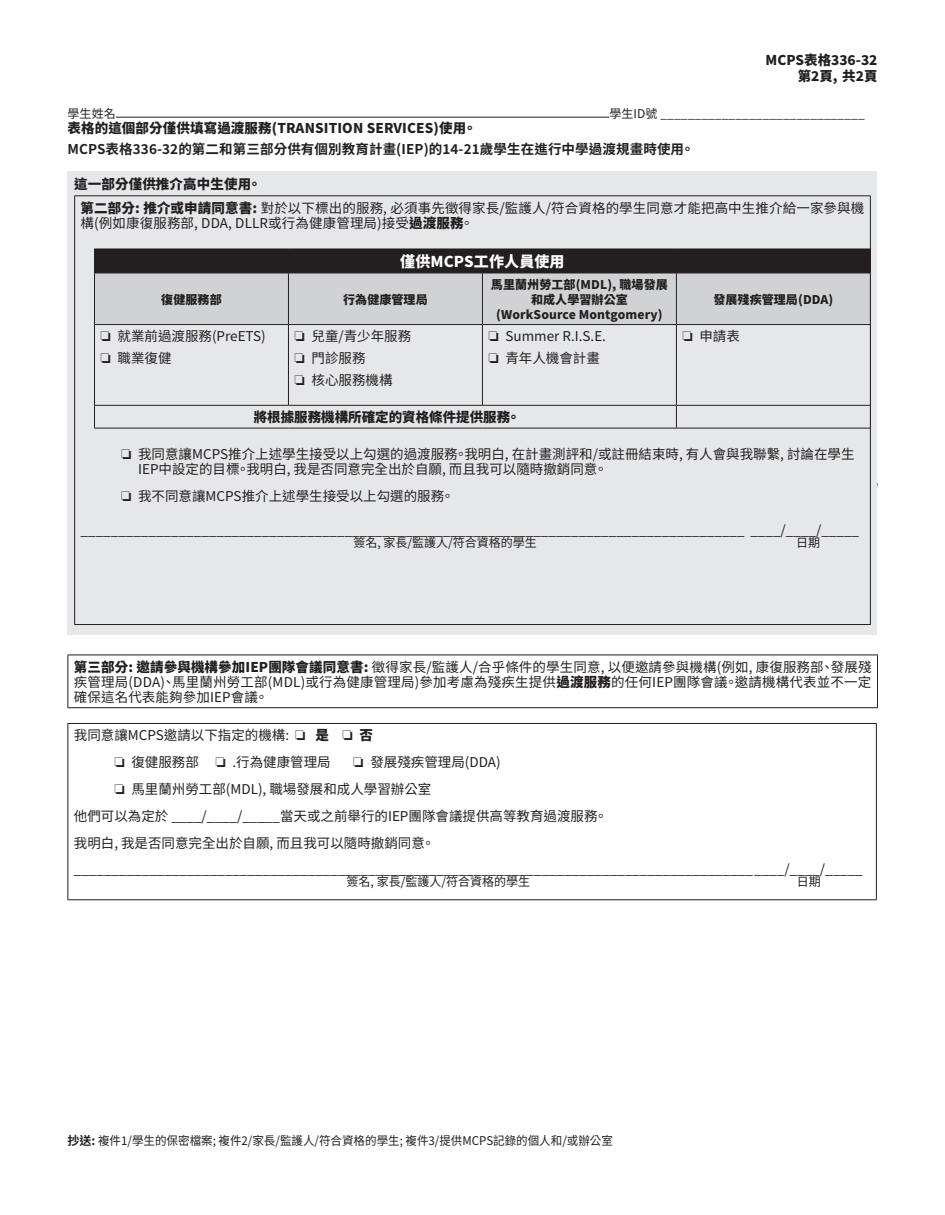
<style>
.page{position:relative;width:945px;height:1215px;background:#fff}
.page>*{position:absolute;margin:0;border:0;box-sizing:border-box;transform-origin:0 0}
.body_text{font:800 15px "Source Han Sans TW";letter-spacing:.01em;color:#fff}
.body_text-2{font:13.5px/15px "Source Han Sans TW";color:#231f20}
.body_text-3{font:800 13.5px "Source Han Sans TW";letter-spacing:.01em;color:#231f20}
.body_text-4{font:700 13.5px "Source Han Sans TW";letter-spacing:.01em;color:#231f20}
.body_text-5{font:12px "Source Han Sans TW";color:#231f20}
.body_text-6{font:800 12px/15px "Source Han Sans TW";letter-spacing:.01em;color:#231f20;text-align:center}
.body_text-7{font:12px "Source Han Sans TW";color:#231f20;scale:.96 1}
.s1{font-weight:800}
.s2{font-weight:700}
</style>
<div class="page">
<hr style="left:116px;top:117px;width:493px;height:1px;background:#231f20">
<div style="left:68px;top:172px;width:810px;height:463px;background:#e6e7e9"></div>
<hr style="left:74px;top:195px;width:797px;height:1px;background:#231f20">
<hr style="left:74px;top:196px;width:1px;height:428px;background:#231f20">
<hr style="left:870px;top:196px;width:1px;height:428px;background:#231f20">
<hr style="left:74px;top:624px;width:797px;height:1px;background:#231f20">
<svg style="left:95px;top:325px;width:775px;height:103px"></svg>
<svg style="left:94px;top:249px;width:776px;height:75px;background:#989799"></svg>
<hr style="left:94px;top:273px;width:194px;height:1px;background:#231f20">
<hr style="left:94px;top:273px;width:1px;height:51px;background:#231f20">
<hr style="left:288px;top:273px;width:194px;height:1px;background:#231f20">
<hr style="left:288px;top:273px;width:1px;height:51px;background:#231f20">
<hr style="left:482px;top:273px;width:194px;height:1px;background:#231f20">
<hr style="left:482px;top:273px;width:1px;height:51px;background:#231f20">
<hr style="left:676px;top:273px;width:195px;height:1px;background:#231f20">
<hr style="left:676px;top:273px;width:1px;height:51px;background:#231f20">
<hr style="left:94px;top:324px;width:194px;height:1px;background:#231f20">
<hr style="left:94px;top:325px;width:1px;height:80px;background:#231f20">
<hr style="left:288px;top:324px;width:194px;height:1px;background:#231f20">
<hr style="left:288px;top:325px;width:1px;height:80px;background:#231f20">
<hr style="left:482px;top:324px;width:194px;height:1px;background:#231f20">
<hr style="left:482px;top:325px;width:1px;height:80px;background:#231f20">
<hr style="left:676px;top:324px;width:195px;height:1px;background:#231f20">
<hr style="left:676px;top:325px;width:1px;height:80px;background:#231f20">
<hr style="left:94px;top:405px;width:194px;height:1px;background:#231f20">
<svg style="left:94px;top:406px;width:1px;height:22px"></svg>
<hr style="left:288px;top:405px;width:194px;height:1px;background:#231f20">
<hr style="left:482px;top:405px;width:194px;height:1px;background:#231f20">
<hr style="left:676px;top:405px;width:195px;height:1px;background:#231f20">
<svg style="left:676px;top:406px;width:1px;height:22px"></svg>
<hr style="left:94px;top:428px;width:194px;height:1px;background:#231f20">
<hr style="left:288px;top:428px;width:194px;height:1px;background:#231f20">
<hr style="left:482px;top:428px;width:194px;height:1px;background:#231f20">
<hr style="left:676px;top:428px;width:195px;height:1px;background:#231f20">
<hr style="left:68px;top:655px;width:810px;height:1px;background:#231f20">
<hr style="left:68px;top:655px;width:1px;height:52px;background:#231f20">
<hr style="left:877px;top:655px;width:1px;height:52px;background:#231f20">
<hr style="left:68px;top:707px;width:810px;height:1px;background:#231f20">
<hr style="left:68px;top:723px;width:809px;height:1px;background:#231f20">
<hr style="left:68px;top:724px;width:1px;height:175px;background:#231f20">
<hr style="left:876px;top:724px;width:1px;height:175px;background:#231f20">
<hr style="left:68px;top:899px;width:809px;height:1px;background:#231f20">
<p class="body_text-3" style="left:766px;top:52px;width:113px">MCPS表格336-32</p>
<p class="body_text-3" style="left:798px;top:68px;width:81px">第2頁, 共2頁</p>
<p class="body_text-5" style="left:68px;top:106px;width:50px">學生姓名</p>
<p class="body_text-5" style="left:609px;top:106px;width:257px">學生ID號 ______________________________</p>
<p class="body_text-3" style="left:68px;top:120px;width:411px">表格的這個部分僅供填寫過渡服務(TRANSITION SERVICES)使用。</p>
<p class="body_text-4" style="left:68px;top:142px;width:628px">MCPS表格336-32的第二和第三部分供有個別教育計畫(IEP)的14-21歲學生在進行中學過渡規畫時使用。</p>
<p class="body_text-3" style="left:74px;top:177px;width:189px">這一部分僅供推介高中生使用。</p>
<p class="body_text-2" style="left:81px;top:200px;width:785px"><span class="s1">第二部分: 推介或申請同意書:</span> 對於以下標出的服務, 必須事先徵得家長/監護人/符合資格的學生同意才能把高中生推介給一家參與機構(例如康復服務部, DDA, DLLR或行為健康管理局)接受<span class="s1">過渡服務</span>。</p>
<p class="body_text" style="left:400px;top:253px;width:166px">僅供MCPS工作人員使用</p>
<p class="body_text-6" style="left:161px;top:292px;width:62px">復健服務部</p>
<p class="body_text-6" style="left:343px;top:292px;width:86px">行為健康管理局</p>
<p class="body_text-6" style="left:491px;top:277px;width:178px">馬里蘭州勞工部(MDL), 職場發展和成人學習辦公室</p>
<p class="body_text-6" style="left:496px;top:307px;width:168px">(WorkSource Montgomery)</p>
<p class="body_text-6" style="left:713px;top:292px;width:122px">發展殘疾管理局(DDA)</p>
<p class="body_text-2" style="left:100px;top:329px;width:167px">□ 就業前過渡服務(PreETS)</p>
<p class="body_text-2" style="left:100px;top:351px;width:73px">□ 職業復健</p>
<p class="body_text-2" style="left:294px;top:329px;width:118px">□ 兒童/青少年服務</p>
<p class="body_text-2" style="left:294px;top:351px;width:73px">□ 門診服務</p>
<p class="body_text-2" style="left:294px;top:373px;width:100px">□ 核心服務機構</p>
<p class="body_text-2" style="left:488px;top:329px;width:119px">□ Summer R.I.S.E.</p>
<p class="body_text-2" style="left:488px;top:351px;width:113px">□ 青年人機會計畫</p>
<p class="body_text-2" style="left:682px;top:329px;width:59px">□ 申請表</p>
<p class="body_text-3" style="left:254px;top:410px;width:268px">將根據服務機構所確定的資格條件提供服務。</p>
<p class="body_text-2" style="left:138px;top:447px;width:718px;text-indent:-17px">□ 我同意讓MCPS推介上述學生接受以上勾選的過渡服務。我明白, 在計畫測評和/或註冊結束時, 有人會與我聯繫, 討論在學生<br>IEP中設定的目標。我明白, 我是否同意完全出於自願, 而且我可以隨時撤銷同意。</p>
<p class="body_text-2" style="left:121px;top:489px;width:335px">□ 我不同意讓MCPS推介上述學生接受以上勾選的服務。</p>
<p class="body_text-2" style="left:81px;top:523px;width:780px">________________________________________________________________________________________ ____/____/_____</p>
<p class="body_text-5" style="left:353px;top:536px;width:185px">簽名, 家長/監護人/符合資格的學生</p>
<p class="body_text-5" style="left:796px;top:536px;width:25px">日期</p>
<p class="body_text-2" style="left:74px;top:660px;width:799px;text-align:justify"><span class="s1">第三部分: 邀請參與機構參加IEP團隊會議同意書:</span> 徵得家長/監護人/合乎條件的學生同意, 以便邀請參與機構(例如, 康復服務部、發展殘疾管理局(DDA)、馬里蘭州勞工部(MDL)或行為健康管理局)參加考慮為殘疾生提供<span class="s1">過渡服務</span>的任何IEP團隊會議。邀請機構代表並不一定確保這名代表能夠參加IEP會議。</p>
<p class="body_text-2" style="left:74px;top:728px;width:301px">我同意讓MCPS邀請以下指定的機構: □ <span class="s1">是</span> □ <span class="s1">否</span></p>
<p class="body_text-2" style="left:114px;top:755px;width:218px">□ 復健服務部 □ .行為健康管理局</p>
<p class="body_text-2" style="left:353px;top:755px;width:149px">□ 發展殘疾管理局(DDA)</p>
<p class="body_text-2" style="left:114px;top:782px;width:319px">□ 馬里蘭州勞工部(MDL), 職場發展和成人學習辦公室</p>
<p class="body_text-2" style="left:74px;top:809px;width:535px">他們可以為定於 ____/____/_____當天或之前舉行的IEP團隊會議提供高等教育過渡服務。</p>
<p class="body_text-2" style="left:74px;top:836px;width:363px">我明白, 我是否同意完全出於自願, 而且我可以隨時撤銷同意。</p>
<p class="body_text-2" style="left:74px;top:862px;width:791px">______________________________________________________________________________________________/____/_____</p>
<p class="body_text-5" style="left:347px;top:875px;width:185px">簽名, 家長/監護人/符合資格的學生</p>
<p class="body_text-5" style="left:797px;top:875px;width:25px">日期</p>
<p class="body_text-7" style="left:68px;top:1134px;width:570px"><span class="s2">抄送:</span> 複件1/學生的保密檔案; 複件2/家長/監護人/符合資格的學生; 複件3/提供MCPS記錄的個人和/或辦公室</p>
</div>
